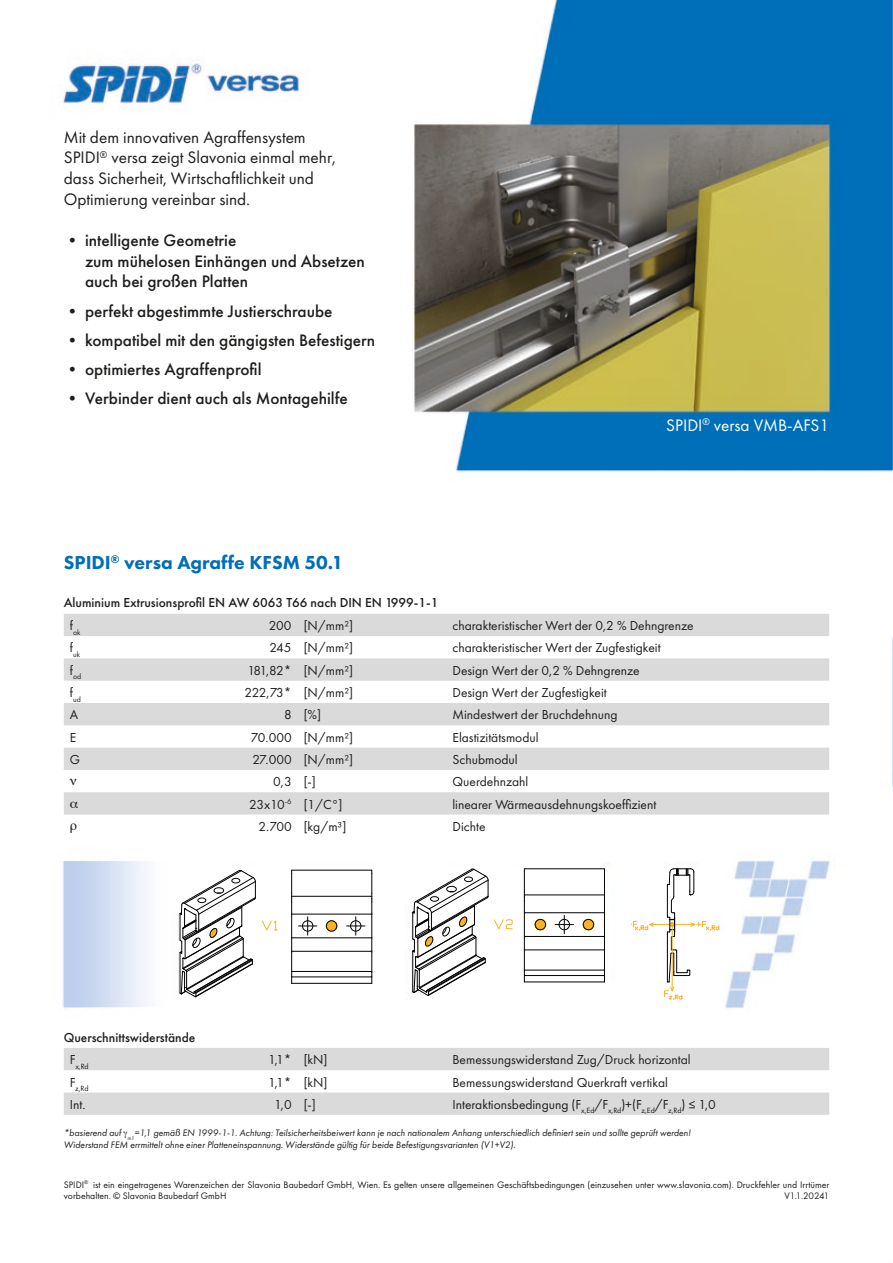
<style>
.page{position:relative;width:893px;height:1263px;background:#fff}
.page>*{position:absolute;margin:0;border:0;box-sizing:border-box;transform-origin:0 0}
.t1{font:800 19.5px "Futura PT";color:#006eb8}
.t2{font:500 17.25px/20.7px "Futura PT";color:#1d1d1b}
.t3{font:17.25px/20.7px "Futura PT";color:#1d1d1b}
.t4{font:17.25px "Futura PT";color:#fff}
.t5{font:13.5px "Futura PT";color:#1d1d1b}
.t6{font:500 13.5px "Futura PT";color:#1d1d1b}
.t7{font:italic 9.75px/11.7px "Futura PT";color:#1d1d1b}
.t8{font:9.75px/11.7px "Futura PT";color:#1d1d1b}
.t9{font:7.8px "Futura PT";color:#1d1d1b}
</style>
<div class="page">
<img style="left:62px;top:0;width:831px;height:1009px">
<svg style="left:64px;top:614px;width:765px;height:200px;fill:#dadada"></svg>
<div style="left:64px;top:1048px;width:765px;height:22px;background:#dadada"></div>
<div style="left:64px;top:1092px;width:765px;height:23px;background:#dadada"></div>
<div style="left:64px;top:861px;width:115px;height:146px;background:linear-gradient(to right,#b6caeb,#fff)"></div>
<div style="left:412px;top:867px;width:198px;height:134px;background:#fff"></div>
<svg style="left:535px;top:919px;width:11px;height:12px"></svg>
<svg style="left:583px;top:919px;width:11px;height:12px"></svg>
<div style="left:583px;top:919px;width:11px;height:11px;border:1px solid #020203;border-radius:50%"></div>
<div style="left:535px;top:919px;width:11px;height:11px;border:1px solid #020203;border-radius:50%"></div>
<hr style="left:524px;top:936px;width:80px;height:1px;background:#020203">
<hr style="left:524px;top:950px;width:80px;height:1px;background:#020203">
<hr style="left:524px;top:970px;width:80px;height:1px;background:#020203">
<hr style="left:524px;top:975px;width:80px;height:1px;background:#020203">
<hr style="left:524px;top:982px;width:80px;height:1px;background:#020203">
<hr style="left:524px;top:868px;width:80px;height:1px;background:#020203">
<hr style="left:524px;top:895px;width:80px;height:1px;background:#020203">
<hr style="left:524px;top:912px;width:80px;height:1px;background:#020203">
<svg style="left:604px;top:869px;width:1px;height:114px"></svg>
<svg style="left:524px;top:869px;width:1px;height:114px"></svg>
<svg style="left:555px;top:915px;width:18px;height:19px"></svg>
<svg style="left:412px;top:869px;width:101px;height:127px"></svg>
<div style="left:179px;top:867px;width:199px;height:134px;background:#fff"></div>
<hr style="left:292px;top:937px;width:80px;height:1px;background:#020203">
<hr style="left:292px;top:951px;width:80px;height:1px;background:#020203">
<hr style="left:292px;top:971px;width:80px;height:1px;background:#020203">
<hr style="left:292px;top:977px;width:80px;height:1px;background:#020203">
<hr style="left:292px;top:983px;width:80px;height:1px;background:#020203">
<hr style="left:292px;top:870px;width:80px;height:1px;background:#020203">
<hr style="left:292px;top:896px;width:80px;height:1px;background:#020203">
<hr style="left:292px;top:914px;width:80px;height:1px;background:#020203">
<svg style="left:371px;top:870px;width:1px;height:114px"></svg>
<svg style="left:291px;top:870px;width:1px;height:114px"></svg>
<svg style="left:298px;top:917px;width:19px;height:18px"></svg>
<svg style="left:347px;top:917px;width:18px;height:18px"></svg>
<svg style="left:326px;top:920px;width:12px;height:12px"></svg>
<div style="left:326px;top:921px;width:11px;height:10px;border:1px solid #020203;border-radius:50%"></div>
<svg style="left:180px;top:870px;width:97px;height:127px"></svg>
<svg style="left:632px;top:868px;width:87px;height:132px"></svg>
<svg style="left:70px;top:779px;width:6px;height:6px"></svg>
<svg style="left:70px;top:801px;width:8px;height:7px"></svg>
<svg style="left:71px;top:823px;width:6px;height:10px"></svg>
<p class="t3" style="left:64px;top:126px;width:274px">Mit dem innovativen Agraffensystem SPIDI<sup>®</sup> versa zeigt Slavonia einmal mehr, dass Sicherheit, Wirtschaftlichkeit und Optimierung vereinbar sind.</p>
<p class="t2" style="left:85px;top:230px;width:281px;text-indent:-21px">• intelligente Geometrie<br>zum mühelosen Einhängen und Absetzen auch bei großen Platten</p>
<p class="t2" style="left:64px;top:301px;width:270px">• perfekt abgestimmte Justierschraube</p>
<p class="t2" style="left:64px;top:330px;width:313px">• kompatibel mit den gängigsten Befestigern</p>
<p class="t2" style="left:64px;top:359px;width:199px">• optimiertes Agraffenprofil</p>
<p class="t2" style="left:64px;top:388px;width:285px">• Verbinder dient auch als Montagehilfe</p>
<h1 class="t1" style="left:64px;top:550px;width:281px">SPIDI<sup>®</sup> versa Agraffe KFSM 50.1</h1>
<p class="t6" style="left:64px;top:594px;width:376px">Aluminium Extrusionsprofil EN AW 6063 T66 nach DIN EN 1999-1-1</p>
<p class="t4" style="left:666px;top:415px;width:164px">SPIDI<sup>®</sup> versa VMB-AFS1</p>
<p class="t9" style="left:70px;top:627px;width:12px"><sup>f</sup>ok</p>
<p class="t5" style="left:269px;top:618px;width:86px">200 [N/mm²]</p>
<p class="t5" style="left:452px;top:618px;width:243px">charakteristischer Wert der 0,2 % Dehngrenze</p>
<p class="t9" style="left:70px;top:650px;width:12px"><sup>f</sup>uk</p>
<p class="t5" style="left:269px;top:640px;width:85px">245 [N/mm²]</p>
<p class="t5" style="left:452px;top:640px;width:210px">charakteristischer Wert der Zugfestigkeit</p>
<p class="t9" style="left:70px;top:672px;width:13px"><sup>f</sup>od</p>
<p class="t5" style="left:248px;top:662px;width:107px">181,82* [N/mm²]</p>
<p class="t5" style="left:452px;top:662px;width:189px">Design Wert der 0,2 % Dehngrenze</p>
<p class="t9" style="left:70px;top:694px;width:13px"><sup>f</sup>ud</p>
<p class="t5" style="left:245px;top:684px;width:110px">222,73* [N/mm²]</p>
<p class="t5" style="left:452px;top:684px;width:156px">Design Wert der Zugfestigkeit</p>
<p class="t5" style="left:70px;top:707px;width:10px">A</p>
<p class="t5" style="left:284px;top:707px;width:39px">8 [%]</p>
<p class="t5" style="left:452px;top:707px;width:166px">Mindestwert der Bruchdehnung</p>
<p class="t5" style="left:70px;top:729px;width:8px">E</p>
<p class="t5" style="left:251px;top:729px;width:104px">70.000 [N/mm²]</p>
<p class="t5" style="left:452px;top:729px;width:88px">Elastizitätsmodul</p>
<p class="t5" style="left:70px;top:751px;width:12px">G</p>
<p class="t5" style="left:252px;top:751px;width:102px">27.000 [N/mm²]</p>
<p class="t5" style="left:453px;top:751px;width:67px">Schubmodul</p>
<p class="t5" style="left:273px;top:774px;width:44px">0,3 [-]</p>
<p class="t5" style="left:453px;top:774px;width:77px">Querdehnzahl</p>
<p class="t5" style="left:249px;top:796px;width:95px">23x10<sup>-6</sup> [1/C°]</p>
<p class="t5" style="left:452px;top:796px;width:205px">linearer Wärmeausdehnungskoeffizient</p>
<p class="t5" style="left:259px;top:818px;width:89px">2.700 [kg/m³]</p>
<p class="t5" style="left:452px;top:818px;width:34px">Dichte</p>
<p class="t6" style="left:64px;top:1029px;width:133px">Querschnittswiderstände</p>
<p class="t9" style="left:70px;top:1061px;width:20px"><sup>F</sup>x,Rd</p>
<p class="t5" style="left:268px;top:1052px;width:61px">1,1* [kN]</p>
<p class="t5" style="left:452px;top:1052px;width:240px">Bemessungswiderstand Zug/Druck horizontal</p>
<p class="t9" style="left:70px;top:1084px;width:20px"><sup>F</sup>z,Rd</p>
<p class="t5" style="left:268px;top:1074px;width:61px">1,1* [kN]</p>
<p class="t5" style="left:452px;top:1074px;width:217px">Bemessungswiderstand Querkraft vertikal</p>
<p class="t5" style="left:70px;top:1096px;width:17px">Int.</p>
<p class="t5" style="left:274px;top:1096px;width:43px">1,0 [-]</p>
<p class="t5" style="left:452px;top:1096px;width:265px">Interaktionsbedingung (F<sub>x,Ed</sub>/F<sub>x,Rd</sub>)+(F<sub>z,Ed</sub>/F<sub>z,Rd</sub>) ≤ 1,0</p>
<p class="t7" style="left:64px;top:1127px;width:629px">*basierend auf <sub>m1</sub>=1,1 gemäß EN 1999-1-1. Achtung: Teilsicherheitsbeiwert kann je nach nationalem Anhang unterschiedlich definiert sein und sollte geprüft werden!<br>Widerstand FEM errmittelt ohne einer Platteneinspannung. Widerstände gültig für beide Befestigungsvarianten (V1+V2).</p>
<p class="t8" style="left:64px;top:1178px;width:767px">SPIDI<sup>®</sup> ist ein eingetragenes Warenzeichen der Slavonia Baubedarf GmbH, Wien. Es gelten unsere allgemeinen Geschäftsbedingungen (einzusehen unter www.slavonia.com). Druckfehler und Irrtümer vorbehalten. © Slavonia Baubedarf GmbH</p>
<p class="t8" style="left:784px;top:1190px;width:46px">V1.1.20241</p>
</div>
